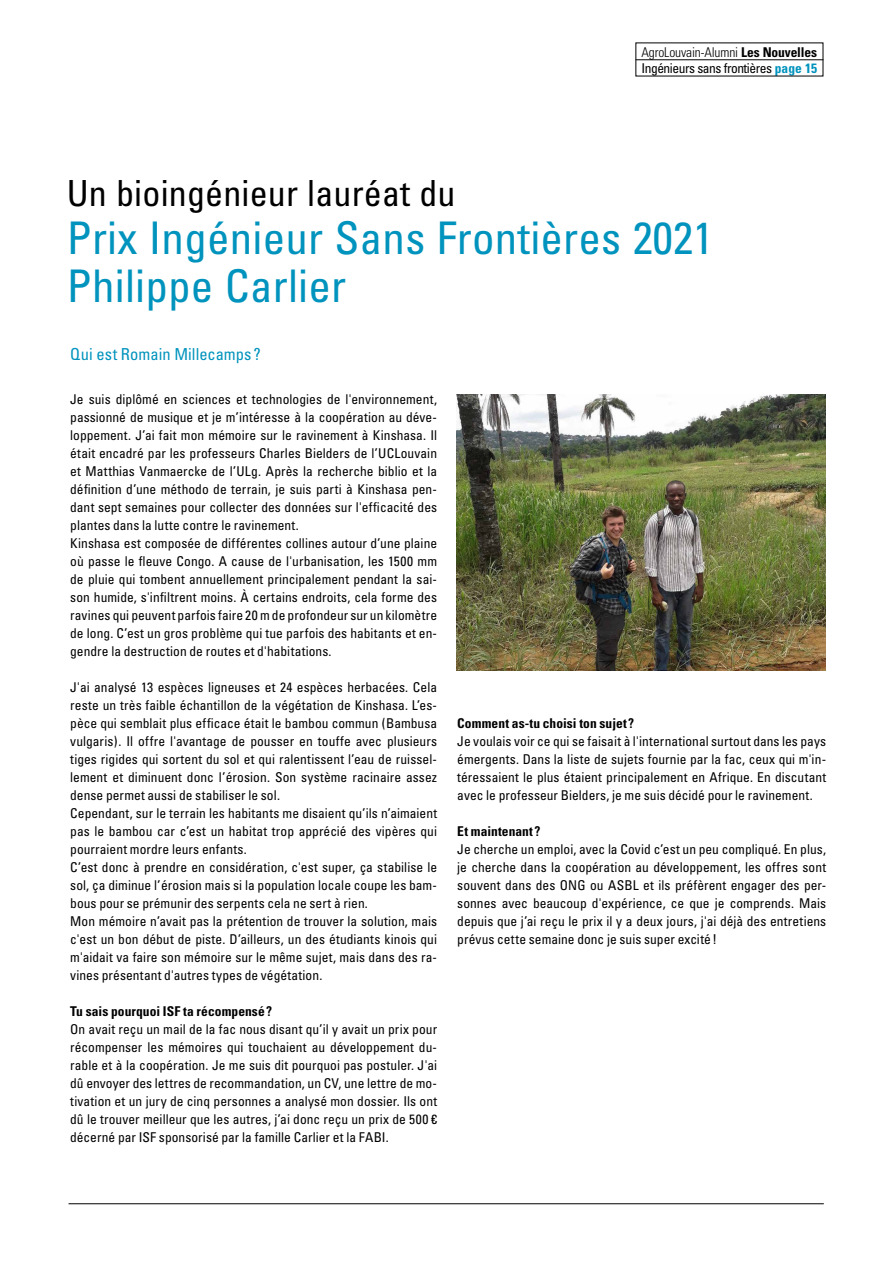
<style>
.page{position:relative;width:893px;height:1263px;background:#fff}
.page>*{position:absolute;margin:0;border:0;box-sizing:border-box;transform-origin:0 0}
.t1{font:condensed 45px/48px "Univers";letter-spacing:.005em;color:#0093bd}
.t2{font:condensed 36px "Univers";letter-spacing:.005em;color:#000}
.t3{font:condensed 16.5px "Univers";letter-spacing:.005em;color:#0093bd}
.t4{font:condensed 13.5px/18px "Univers";letter-spacing:.005em;color:#000;text-align:justify}
.t5{font:700 condensed 13.5px "Univers";letter-spacing:.005em;color:#000}
.t6{font:condensed 13.5px/16.5px "Univers";letter-spacing:-.035em;color:#000}
.s1{font-weight:300}
.s2{font-weight:700}
.s3{font-weight:700;color:#0093bd}
</style>
<div class="page">
<hr style="left:636px;top:59px;width:187px;height:1px;background:#000">
<hr style="left:69px;top:1203px;width:755px;height:1px;background:#000">
<img style="left:456px;top:394px;width:369px;height:276px">
<p class="t6" style="left:641px;top:43px;width:177px"><span class="s1">AgroLouvain-Alumni</span> <span class="s2">Les Nouvelles<br></span>Ingénieurs sans frontières <span class="s3">page 15</span></p>
<h2 class="t2" style="left:67px;top:170px;width:390px">Un bioingénieur lauréat du</h2>
<h1 class="t1" style="left:67px;top:213px;width:648px">Prix Ingénieur Sans Frontières 2021<br>Philippe Carlier</h1>
<p class="t3" style="left:70px;top:343px;width:192px">Qui est Romain Millecamps ?</p>
<p class="t4" style="left:70px;top:390px;width:368px;text-align:left">Je suis diplômé en sciences et technologies de l'environnement, passionné de musique et je m’intéresse à la coopération au déve&shy;loppement. J’ai fait mon mémoire sur le ravinement à Kinshasa. Il était encadré par les professeurs Charles Bielders de l’UCLouvain et Matthias Vanmaercke de l’ULg. Après la recherche biblio et la définition d’une méthodo de terrain, je suis parti à Kinshasa pen&shy;dant sept semaines pour collecter des données sur l'efficacité des plantes dans la lutte contre le ravinement.<br>Kinshasa est composée de différentes collines autour d’une plaine où passe le fleuve Congo. A cause de l'urbanisation, les 1500 mm de pluie qui tombent annuellement principalement pendant la sai&shy;son humide, s'infiltrent moins. À certains endroits, cela forme des ravines qui peuvent parfois faire 20 m de profondeur sur un kilomètre de long. C’est un gros problème qui tue parfois des habitants et en&shy;gendre la destruction de routes et d'habitations.</p>
<p class="t4" style="left:70px;top:678px;width:368px;text-align:left">J'ai analysé 13 espèces ligneuses et 24 espèces herbacées. Cela reste un très faible échantillon de la végétation de Kinshasa. L’es&shy;pèce qui semblait plus efficace était le bambou commun (Bambusa vulgaris). Il offre l'avantage de pousser en touffe avec plusieurs tiges rigides qui sortent du sol et qui ralentissent l’eau de ruissel&shy;lement et diminuent donc l’érosion. Son système racinaire assez dense permet aussi de stabiliser le sol.<br>Cependant, sur le terrain les habitants me disaient qu’ils n’aimaient pas le bambou car c’est un habitat trop apprécié des vipères qui pourraient mordre leurs enfants.<br>C’est donc à prendre en considération, c'est super, ça stabilise le sol, ça diminue l’érosion mais si la population locale coupe les bam&shy;bous pour se prémunir des serpents cela ne sert à rien.<br>Mon mémoire n’avait pas la prétention de trouver la solution, mais c'est un bon début de piste. D’ailleurs, un des étudiants kinois qui m'aidait va faire son mémoire sur le même sujet, mais dans des ra&shy;vines présentant d'autres types de végétation.</p>
<p class="t5" style="left:70px;top:1003px;width:203px">Tu sais pourquoi ISF ta récompensé?</p>
<p class="t4" style="left:70px;top:1020px;width:368px">On avait reçu un mail de la fac nous disant qu’il y avait un prix pour récompenser les mémoires qui touchaient au développement du&shy;rable et à la coopération. Je me suis dit pourquoi pas postuler. J'ai dû envoyer des lettres de recommandation, un CV, une lettre de mo&shy;tivation et un jury de cinq personnes a analysé mon dossier. Ils ont dû le trouver meilleur que les autres, j’ai donc reçu un prix de 500 € décerné par ISF sponsorisé par la famille Carlier et la FABI.</p>
<p class="t5" style="left:457px;top:715px;width:178px">Comment as-tu choisi ton sujet?</p>
<p class="t4" style="left:457px;top:732px;width:370px">Je voulais voir ce qui se faisait à l'international surtout dans les pays émergents. Dans la liste de sujets fournie par la fac, ceux qui m'in&shy;téressaient le plus étaient principalement en Afrique. En discutant avec le professeur Bielders, je me suis décidé pour le ravinement.</p>
<p class="t5" style="left:457px;top:823px;width:85px">Et maintenant?</p>
<p class="t4" style="left:457px;top:840px;width:370px">Je cherche un emploi, avec la Covid c’est un peu compliqué. En plus, je cherche dans la coopération au développement, les offres sont souvent dans des ONG ou ASBL et ils préfèrent engager des per&shy;sonnes avec beaucoup d'expérience, ce que je comprends. Mais depuis que j’ai reçu le prix il y a deux jours, j'ai déjà des entretiens prévus cette semaine donc je suis super excité!</p>
</div>
